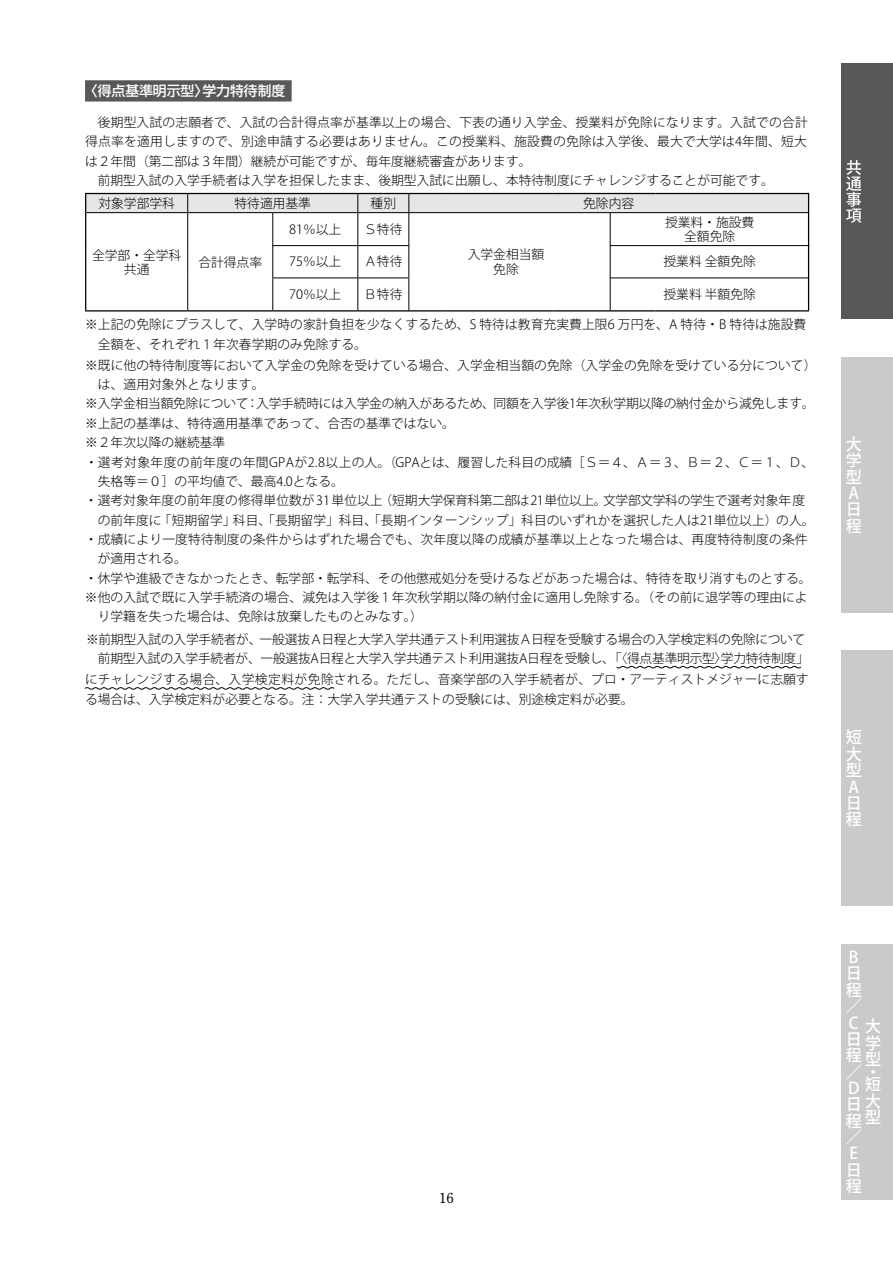
<style>
.page{position:relative;width:893px;height:1263px;background:#fff}
.page>*{position:absolute;margin:0;border:0;box-sizing:border-box;transform-origin:0 0}
.t1{font:500 16.05px/16.4px "Koz Go Pr 6 N";color:#fff}
.t2{font:500 13.8px "Shin Go Pr 5";color:#fff}
.t3{font:700 13.8px "Futo Min A101 Pro";color:#000}
.t4{font:300 12.75px/19.4px "Koz Go Pro";color:#000;text-align:center}
.t5{font:300 12.75px "Koz Go Pro";letter-spacing:.03em;color:#000}
.t6{font:300 12.75px "Koz Go Pro";letter-spacing:-.02em;color:#000}
.t7{font:300 12.75px "Koz Go Pro";letter-spacing:-.035em;color:#000}
</style>
<div class="page">
<div style="left:841px;top:64px;width:52px;height:255px;background:#585656"></div>
<div style="left:841px;top:357px;width:52px;height:255px;background:#c9caca"></div>
<div style="left:841px;top:651px;width:52px;height:255px;background:#c9caca"></div>
<div style="left:841px;top:944px;width:52px;height:255px;background:#c9caca"></div>
<svg style="left:846px;top:160px;width:15px;height:63px"></svg>
<div style="left:85px;top:80px;width:207px;height:22px;background:#595757"></div>
<div style="left:409px;top:193px;width:400px;height:20px;background:#e6e6e6"></div>
<div style="left:358px;top:193px;width:51px;height:20px;background:#e6e6e6"></div>
<div style="left:188px;top:193px;width:170px;height:20px;background:#e6e6e6"></div>
<div style="left:86px;top:193px;width:102px;height:20px;background:#e6e6e6"></div>
<hr style="left:85px;top:193px;width:103px;height:1px;background:#000">
<svg style="left:85px;top:194px;width:1px;height:19px"></svg>
<hr style="left:188px;top:193px;width:85px;height:1px;background:#000">
<hr style="left:273px;top:193px;width:85px;height:1px;background:#000">
<hr style="left:358px;top:193px;width:85px;height:1px;background:#000">
<hr style="left:443px;top:193px;width:110px;height:1px;background:#000">
<hr style="left:553px;top:193px;width:102px;height:1px;background:#000">
<hr style="left:655px;top:193px;width:154px;height:1px;background:#000">
<svg style="left:808px;top:194px;width:1px;height:18px"></svg>
<hr style="left:85px;top:245px;width:1px;height:33px;background:#000">
<hr style="left:808px;top:245px;width:1px;height:33px;background:#000">
<hr style="left:85px;top:278px;width:1px;height:32px;background:#000">
<hr style="left:808px;top:278px;width:1px;height:32px;background:#000">
<hr style="left:85px;top:310px;width:103px;height:1px;background:#000">
<hr style="left:188px;top:310px;width:85px;height:1px;background:#000">
<hr style="left:273px;top:310px;width:85px;height:1px;background:#000">
<hr style="left:358px;top:310px;width:85px;height:1px;background:#000">
<hr style="left:443px;top:310px;width:110px;height:1px;background:#000">
<hr style="left:553px;top:310px;width:102px;height:1px;background:#000">
<hr style="left:655px;top:310px;width:154px;height:1px;background:#000">
<svg style="left:187px;top:194px;width:1px;height:18px"></svg>
<svg style="left:357px;top:194px;width:1px;height:18px"></svg>
<svg style="left:409px;top:194px;width:1px;height:18px"></svg>
<hr style="left:86px;top:212px;width:102px;height:1px;background:#000">
<hr style="left:188px;top:212px;width:85px;height:1px;background:#000">
<hr style="left:187px;top:245px;width:1px;height:33px;background:#000">
<hr style="left:273px;top:212px;width:85px;height:1px;background:#000">
<hr style="left:272px;top:245px;width:1px;height:33px;background:#000">
<hr style="left:358px;top:212px;width:51px;height:1px;background:#000">
<hr style="left:357px;top:245px;width:1px;height:33px;background:#000">
<hr style="left:409px;top:212px;width:400px;height:1px;background:#000">
<hr style="left:409px;top:245px;width:1px;height:33px;background:#000">
<hr style="left:187px;top:278px;width:1px;height:32px;background:#000">
<hr style="left:272px;top:278px;width:86px;height:1px;background:#000">
<hr style="left:272px;top:278px;width:1px;height:32px;background:#000">
<hr style="left:358px;top:278px;width:51px;height:1px;background:#000">
<hr style="left:357px;top:278px;width:1px;height:32px;background:#000">
<hr style="left:610px;top:278px;width:199px;height:1px;background:#000">
<hr style="left:272px;top:245px;width:86px;height:1px;background:#000">
<hr style="left:358px;top:245px;width:51px;height:1px;background:#000">
<hr style="left:610px;top:245px;width:199px;height:1px;background:#000">
<hr style="left:409px;top:278px;width:1px;height:32px;background:#000">
<hr style="left:85px;top:213px;width:1px;height:33px;background:#000">
<hr style="left:808px;top:213px;width:1px;height:33px;background:#000">
<hr style="left:187px;top:213px;width:1px;height:33px;background:#000">
<hr style="left:272px;top:213px;width:1px;height:32px;background:#000">
<hr style="left:357px;top:213px;width:1px;height:32px;background:#000">
<hr style="left:409px;top:213px;width:1px;height:32px;background:#000">
<hr style="left:610px;top:245px;width:1px;height:33px;background:#000">
<hr style="left:610px;top:278px;width:1px;height:32px;background:#000">
<hr style="left:610px;top:213px;width:1px;height:32px;background:#000">
<svg style="left:84px;top:687px;width:251px;height:3px"></svg>
<svg style="left:616px;top:665px;width:185px;height:4px"></svg>
<p class="t2" style="left:84px;top:80px;width:203px">〈得点基準明示型〉学力特待制度</p>
<p class="t4" style="left:85px;top:113px;width:724px;text-align:left;text-indent:13px">後期型入試の志願者で、入試の合計得点率が基準以上の場合、下表の通り入学金、授業料が免除になります。入試での合計得点率を適用しますので、別途申請する必要はありません。この授業料、施設費の免除は入学後、最大で大学は4年間、短大は２年間（第二部は３年間）継続が可能ですが、毎年度継続審査があります。<br>　前期型入試の入学手続者は入学を担保したまま、後期型入試に出願し、本特待制度にチャレンジすることが可能です。</p>
<p class="t4" style="left:98px;top:194px;width:78px">対象学部学科</p>
<p class="t4" style="left:234px;top:194px;width:78px">特待適用基準</p>
<p class="t4" style="left:371px;top:194px;width:27px">種別</p>
<p class="t4" style="left:583px;top:194px;width:53px">免除内容</p>
<p class="t4" style="left:92px;top:248px;width:91px;line-height:13.8px">全学部・全学科共通</p>
<p class="t4" style="left:198px;top:252px;width:65px">合計得点率</p>
<p class="t4" style="left:289px;top:252px;width:54px">75％以上</p>
<p class="t4" style="left:364px;top:252px;width:40px">Ａ特待</p>
<p class="t4" style="left:665px;top:216px;width:91px;line-height:13.8px">授業料・施設費全額免除</p>
<p class="t4" style="left:289px;top:220px;width:54px">81％以上</p>
<p class="t4" style="left:364px;top:220px;width:40px">Ｓ特待</p>
<p class="t4" style="left:468px;top:246px;width:78px;line-height:15.3px">入学金相当額免除</p>
<p class="t4" style="left:663px;top:252px;width:94px">授業料 全額免除</p>
<p class="t4" style="left:663px;top:285px;width:94px">授業料 半額免除</p>
<p class="t4" style="left:98px;top:315px;width:710px;text-align:left;text-indent:-13px">※上記の免除にプラスして、入学時の家計負担を少なくするため、S 特待は教育充実費上限6 万円を、A 特待・B 特待は施設費全額を、それぞれ１年次春学期のみ免除する。</p>
<p class="t4" style="left:85px;top:355px;width:733px">※既に他の特待制度等において入学金の免除を受けている場合、入学金相当額の免除（入学金の免除を受けている分について）</p>
<p class="t4" style="left:98px;top:375px;width:168px">は、適用対象外となります。</p>
<p class="t4" style="left:85px;top:394px;width:731px">※入学金相当額免除について：入学手続時には入学金の納入があるため、同額を入学後1年次秋学期以降の納付金から減免します。</p>
<p class="t4" style="left:85px;top:413px;width:371px">※上記の基準は、特待適用基準であって、合否の基準ではない。</p>
<p class="t4" style="left:85px;top:433px;width:142px">※２年次以降の継続基準</p>
<p class="t4" style="left:98px;top:472px;width:248px">失格等＝０］の平均値で、最高4.0となる。</p>
<p class="t7" style="left:603px;top:492px;width:203px">文学部文学科の学生で選考対象年度</p>
<p class="t4" style="left:289px;top:285px;width:54px">70％以上</p>
<p class="t4" style="left:364px;top:285px;width:40px">Ｂ特待</p>
<p class="t5" style="left:85px;top:454px;width:731px">・選考対象年度の前年度の年間G AP が 以8.2 上の人（。 GPAとは、履習した科目の成績［Ｓ＝４、Ａ＝３、Ｂ＝２、Ｃ＝１、Ｄ、</p>
<p class="t4" style="left:85px;top:491px;width:299px">・選考対象年度の前年度の修得単位数が 13 単位以上</p>
<p class="t4" style="left:98px;top:510px;width:718px">の前年度に「短期留学」科目、「長期留学」科目、「長期インターンシップ」科目のいずれかを選択した人は21単位以上）の人。</p>
<p class="t4" style="left:85px;top:530px;width:724px">・成績により一度特待制度の条件からはずれた場合でも、次年度以降の成績が基準以上となった場合は、再度特待制度の条件</p>
<p class="t4" style="left:98px;top:549px;width:91px">が適用される。</p>
<p class="t4" style="left:85px;top:568px;width:728px">・休学や進級できなかったとき、転学部・転学科、その他懲戒処分を受けるなどがあった場合は、特待を取り消すものとする。</p>
<p class="t4" style="left:85px;top:588px;width:724px">※他の入試で既に入学手続済の場合、減免は入学後１年次秋学期以降の納付金に適用し免除する（。その前に退学等の理由によ</p>
<p class="t4" style="left:98px;top:607px;width:327px">り学籍を失った場合は、免除は放棄したものとみなす。）</p>
<p class="t7" style="left:379px;top:492px;width:229px">（短期大学保育科第二部は 12 単位以上。</p>
<p class="t6" style="left:86px;top:630px;width:721px">※前期型入試の入学手続者が、一般選抜Ａ日程と大学入学共通テスト利用選抜Ａ日程を受験する場合の入学検定料の免除について</p>
<p class="t4" style="left:85px;top:649px;width:725px;line-height:20.2px;text-align:justify;text-indent:13px">前期型入試の入学手続者が、一般選抜A日程と大学入学共通テスト利用選抜A日程を受験し、「〈得点基準明示型〉学力特待制度」にチャレンジする場合、入学検定料が免除される。ただし、音楽学部の入学手続者が、プロ・アーティストメジャーに志願する場合は、入学検定料が必要となる。注：大学入学共通テストの受験には、別途検定料が必要。</p>
<p class="t1" style="left:846px;top:436px;width:17px">大学型<br>A日程</p>
<p class="t1" style="left:846px;top:730px;width:17px">短大型<br>A日程</p>
<p class="t3" style="left:439px;top:1187px;width:16px">16</p>
<p class="t1" style="left:846px;top:950px;width:31px">B<br>日程／<br>C<br>日程／・<br>D<br>日程／<br>E<br>日程</p>
<p class="t1" style="left:865px;top:1019px;width:17px;text-align:justify">大学型</p>
<p class="t1" style="left:865px;top:1076px;width:17px;text-align:justify">短大型</p>
</div>
